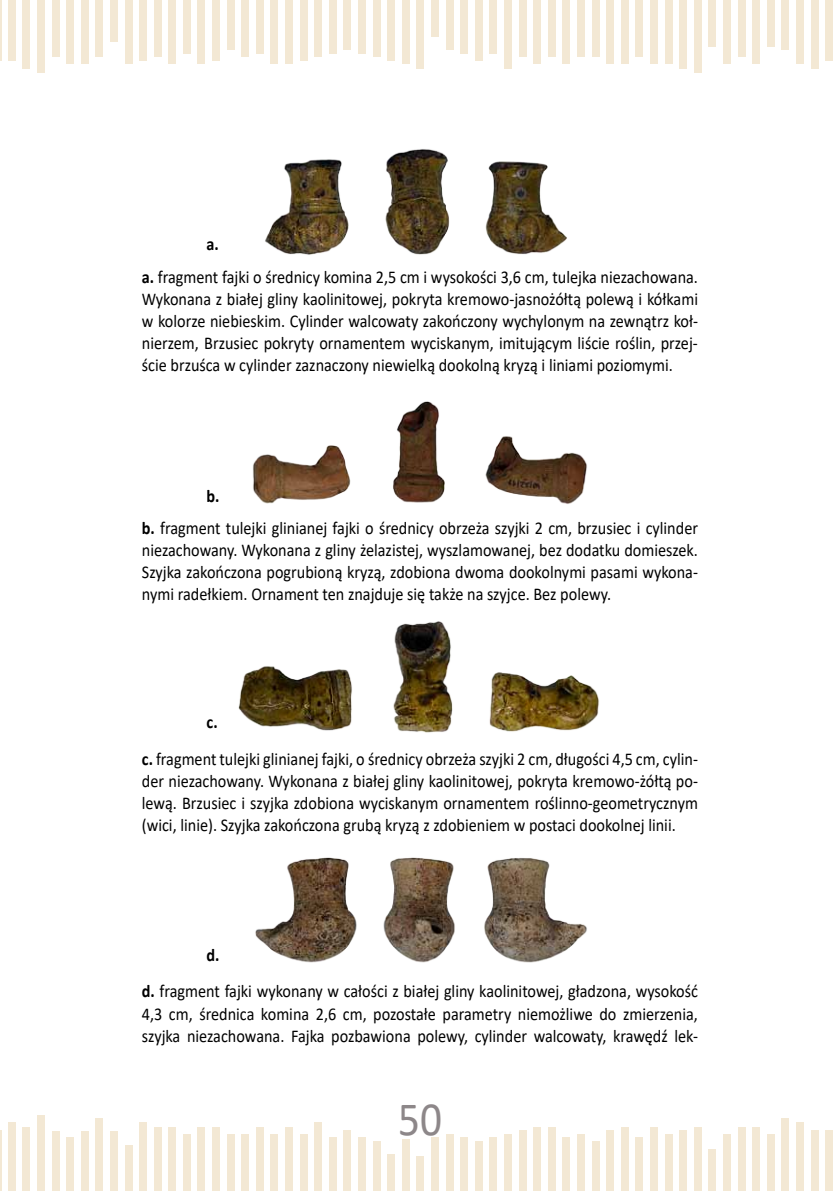
<style>
.page{position:relative;width:840px;height:1191px;background:#fff}
.page>*{position:absolute;margin:0;border:0;box-sizing:border-box;transform-origin:0 0}
.t1{font:48px "Calibri";color:#8d8789;scale:.9 1}
.t2{font:18px/22px "Calibri";color:#000;text-align:justify;scale:.9 1}
.t3{font:700 18px "Calibri";color:#000;scale:.9 1}
.s1{font-weight:700}
</style>
<div class="page">
<div style="left:824px;top:1130px;width:8px;height:61px;background:#f3e8d4"></div>
<div style="left:693px;top:1127px;width:8px;height:64px;background:#f3e8d4"></div>
<div style="left:562px;top:1137px;width:8px;height:54px;background:#f3e8d4"></div>
<div style="left:431px;top:1137px;width:8px;height:54px;background:#f3e8d4"></div>
<div style="left:299px;top:1134px;width:8px;height:57px;background:#f3e8d4"></div>
<div style="left:168px;top:1127px;width:8px;height:64px;background:#f3e8d4"></div>
<div style="left:37px;top:1115px;width:8px;height:76px;background:#f3e8d4"></div>
<div style="left:810px;top:1130px;width:8px;height:61px;background:#f3e8d4"></div>
<div style="left:679px;top:1130px;width:7px;height:61px;background:#f3e8d4"></div>
<div style="left:547px;top:1127px;width:8px;height:64px;background:#f3e8d4"></div>
<div style="left:416px;top:1156px;width:8px;height:35px;background:#f3e8d4"></div>
<div style="left:285px;top:1127px;width:8px;height:64px;background:#f3e8d4"></div>
<div style="left:154px;top:1127px;width:7px;height:64px;background:#f3e8d4"></div>
<div style="left:22px;top:1127px;width:8px;height:64px;background:#f3e8d4"></div>
<div style="left:795px;top:1122px;width:8px;height:69px;background:#f3e8d4"></div>
<div style="left:664px;top:1134px;width:8px;height:57px;background:#f3e8d4"></div>
<div style="left:533px;top:1127px;width:8px;height:64px;background:#f3e8d4"></div>
<div style="left:402px;top:1139px;width:7px;height:52px;background:#f3e8d4"></div>
<div style="left:270px;top:1134px;width:8px;height:57px;background:#f3e8d4"></div>
<div style="left:139px;top:1122px;width:8px;height:69px;background:#f3e8d4"></div>
<div style="left:8px;top:1122px;width:8px;height:69px;background:#f3e8d4"></div>
<div style="left:781px;top:1118px;width:8px;height:73px;background:#f3e8d4"></div>
<div style="left:649px;top:1127px;width:8px;height:64px;background:#f3e8d4"></div>
<div style="left:518px;top:1130px;width:8px;height:61px;background:#f3e8d4"></div>
<div style="left:387px;top:1154px;width:8px;height:37px;background:#f3e8d4"></div>
<div style="left:256px;top:1127px;width:8px;height:64px;background:#f3e8d4"></div>
<div style="left:124px;top:1145px;width:8px;height:46px;background:#f3e8d4"></div>
<hr style="left:0;top:1130px;width:1px;height:61px;background:#f3e8d4">
<div style="left:766px;top:1134px;width:8px;height:57px;background:#f3e8d4"></div>
<div style="left:635px;top:1137px;width:8px;height:54px;background:#f3e8d4"></div>
<div style="left:504px;top:1134px;width:7px;height:57px;background:#f3e8d4"></div>
<div style="left:372px;top:1142px;width:8px;height:49px;background:#f3e8d4"></div>
<div style="left:241px;top:1134px;width:8px;height:57px;background:#f3e8d4"></div>
<div style="left:110px;top:1131px;width:8px;height:60px;background:#f3e8d4"></div>
<div style="left:752px;top:1127px;width:7px;height:64px;background:#f3e8d4"></div>
<div style="left:620px;top:1127px;width:8px;height:64px;background:#f3e8d4"></div>
<div style="left:489px;top:1137px;width:8px;height:54px;background:#f3e8d4"></div>
<div style="left:358px;top:1137px;width:8px;height:54px;background:#f3e8d4"></div>
<div style="left:227px;top:1134px;width:7px;height:57px;background:#f3e8d4"></div>
<div style="left:95px;top:1118px;width:8px;height:73px;background:#f3e8d4"></div>
<div style="left:737px;top:1127px;width:8px;height:64px;background:#f3e8d4"></div>
<div style="left:606px;top:1130px;width:8px;height:61px;background:#f3e8d4"></div>
<div style="left:474px;top:1142px;width:8px;height:49px;background:#f3e8d4"></div>
<div style="left:343px;top:1130px;width:8px;height:61px;background:#f3e8d4"></div>
<div style="left:212px;top:1127px;width:8px;height:64px;background:#f3e8d4"></div>
<div style="left:81px;top:1131px;width:8px;height:60px;background:#f3e8d4"></div>
<div style="left:722px;top:1134px;width:8px;height:57px;background:#f3e8d4"></div>
<div style="left:591px;top:1142px;width:8px;height:49px;background:#f3e8d4"></div>
<div style="left:460px;top:1137px;width:8px;height:54px;background:#f3e8d4"></div>
<div style="left:329px;top:1137px;width:7px;height:54px;background:#f3e8d4"></div>
<div style="left:197px;top:1127px;width:8px;height:64px;background:#f3e8d4"></div>
<div style="left:66px;top:1137px;width:8px;height:54px;background:#f3e8d4"></div>
<div style="left:708px;top:1149px;width:8px;height:42px;background:#f3e8d4"></div>
<div style="left:577px;top:1134px;width:7px;height:57px;background:#f3e8d4"></div>
<div style="left:445px;top:1134px;width:8px;height:57px;background:#f3e8d4"></div>
<div style="left:314px;top:1122px;width:8px;height:69px;background:#f3e8d4"></div>
<div style="left:183px;top:1134px;width:8px;height:57px;background:#f3e8d4"></div>
<div style="left:52px;top:1131px;width:7px;height:60px;background:#f3e8d4"></div>
<hr style="left:0;top:0;width:1px;height:60px;background:#f3e8d4">
<div style="left:124px;top:0;width:8px;height:64px;background:#f3e8d4"></div>
<div style="left:256px;top:0;width:8px;height:53px;background:#f3e8d4"></div>
<div style="left:387px;top:0;width:8px;height:60px;background:#f3e8d4"></div>
<div style="left:518px;top:0;width:8px;height:56px;background:#f3e8d4"></div>
<div style="left:649px;top:0;width:8px;height:64px;background:#f3e8d4"></div>
<div style="left:781px;top:0;width:8px;height:49px;background:#f3e8d4"></div>
<div style="left:8px;top:0;width:8px;height:60px;background:#f3e8d4"></div>
<div style="left:139px;top:0;width:8px;height:60px;background:#f3e8d4"></div>
<div style="left:270px;top:0;width:8px;height:64px;background:#f3e8d4"></div>
<div style="left:402px;top:0;width:7px;height:64px;background:#f3e8d4"></div>
<div style="left:533px;top:0;width:8px;height:64px;background:#f3e8d4"></div>
<div style="left:664px;top:0;width:8px;height:64px;background:#f3e8d4"></div>
<div style="left:795px;top:0;width:8px;height:64px;background:#f3e8d4"></div>
<div style="left:22px;top:0;width:8px;height:69px;background:#f3e8d4"></div>
<div style="left:154px;top:0;width:7px;height:56px;background:#f3e8d4"></div>
<div style="left:285px;top:0;width:8px;height:64px;background:#f3e8d4"></div>
<div style="left:416px;top:0;width:8px;height:69px;background:#f3e8d4"></div>
<div style="left:547px;top:0;width:8px;height:56px;background:#f3e8d4"></div>
<div style="left:679px;top:0;width:7px;height:69px;background:#f3e8d4"></div>
<div style="left:810px;top:0;width:8px;height:69px;background:#f3e8d4"></div>
<div style="left:37px;top:0;width:8px;height:72px;background:#f3e8d4"></div>
<div style="left:168px;top:0;width:8px;height:64px;background:#f3e8d4"></div>
<div style="left:299px;top:0;width:8px;height:60px;background:#f3e8d4"></div>
<div style="left:431px;top:0;width:8px;height:36px;background:#f3e8d4"></div>
<div style="left:562px;top:0;width:8px;height:64px;background:#f3e8d4"></div>
<div style="left:693px;top:0;width:8px;height:72px;background:#f3e8d4"></div>
<div style="left:824px;top:0;width:8px;height:60px;background:#f3e8d4"></div>
<div style="left:52px;top:0;width:7px;height:56px;background:#f3e8d4"></div>
<div style="left:183px;top:0;width:8px;height:53px;background:#f3e8d4"></div>
<div style="left:314px;top:0;width:8px;height:56px;background:#f3e8d4"></div>
<div style="left:445px;top:0;width:8px;height:49px;background:#f3e8d4"></div>
<div style="left:577px;top:0;width:7px;height:56px;background:#f3e8d4"></div>
<div style="left:708px;top:0;width:8px;height:46px;background:#f3e8d4"></div>
<div style="left:66px;top:0;width:8px;height:64px;background:#f3e8d4"></div>
<div style="left:197px;top:0;width:8px;height:64px;background:#f3e8d4"></div>
<div style="left:329px;top:0;width:7px;height:53px;background:#f3e8d4"></div>
<div style="left:460px;top:0;width:8px;height:53px;background:#f3e8d4"></div>
<div style="left:591px;top:0;width:8px;height:56px;background:#f3e8d4"></div>
<div style="left:722px;top:0;width:8px;height:64px;background:#f3e8d4"></div>
<div style="left:81px;top:0;width:8px;height:64px;background:#f3e8d4"></div>
<div style="left:212px;top:0;width:8px;height:60px;background:#f3e8d4"></div>
<div style="left:343px;top:0;width:8px;height:49px;background:#f3e8d4"></div>
<div style="left:474px;top:0;width:8px;height:60px;background:#f3e8d4"></div>
<div style="left:606px;top:0;width:8px;height:64px;background:#f3e8d4"></div>
<div style="left:737px;top:0;width:8px;height:56px;background:#f3e8d4"></div>
<div style="left:95px;top:0;width:8px;height:56px;background:#f3e8d4"></div>
<div style="left:227px;top:0;width:7px;height:49px;background:#f3e8d4"></div>
<div style="left:358px;top:0;width:8px;height:53px;background:#f3e8d4"></div>
<div style="left:489px;top:0;width:8px;height:53px;background:#f3e8d4"></div>
<div style="left:620px;top:0;width:8px;height:64px;background:#f3e8d4"></div>
<div style="left:752px;top:0;width:7px;height:64px;background:#f3e8d4"></div>
<div style="left:110px;top:0;width:8px;height:41px;background:#f3e8d4"></div>
<div style="left:241px;top:0;width:8px;height:56px;background:#f3e8d4"></div>
<div style="left:372px;top:0;width:8px;height:56px;background:#f3e8d4"></div>
<div style="left:504px;top:0;width:7px;height:69px;background:#f3e8d4"></div>
<div style="left:635px;top:0;width:8px;height:56px;background:#f3e8d4"></div>
<div style="left:766px;top:0;width:8px;height:46px;background:#f3e8d4"></div>
<img style="left:265px;top:149px;width:302px;height:106px">
<img style="left:253px;top:401px;width:334px;height:103px">
<img style="left:238px;top:621px;width:361px;height:112px">
<img style="left:255px;top:857px;width:332px;height:106px">
<p class="t3" style="left:206px;top:231px;width:15px">a.</p>
<p class="t2" style="left:142px;top:266px;width:619px"><span class="s1">a.</span> fragment fajki o średnicy komina 2,5 cm i wysokości 3,6 cm, tulejka niezachowana.<br>Wykonana z białej gliny kaolinitowej, pokryta kremowo-jasnożółtą polewą i kółkami w kolorze niebieskim. Cylinder walcowaty zakończony wychylonym na zewnątrz koł&shy;nierzem, Brzusiec pokryty ornamentem wyciskanym, imitującym liście roślin, przej&shy;ście brzuśca w cylinder zaznaczony niewielką dookolną kryzą i liniami poziomymi.</p>
<p class="t3" style="left:206px;top:483px;width:16px">b.</p>
<p class="t2" style="left:142px;top:517px;width:619px"><span class="s1">b.</span> fragment tulejki glinianej fajki o średnicy obrzeża szyjki 2 cm, brzusiec i cylinder niezachowany. Wykonana z gliny żelazistej, wyszlamowanej, bez dodatku domieszek.<br>Szyjka zakończona pogrubioną kryzą, zdobiona dwoma dookolnymi pasami wykona&shy;nymi radełkiem. Ornament ten znajduje się także na szyjce. Bez polewy.</p>
<p class="t3" style="left:206px;top:709px;width:14px">c.</p>
<p class="t2" style="left:142px;top:748px;width:619px"><span class="s1">c.</span> fragment tulejki glinianej fajki, o średnicy obrzeża szyjki 2 cm, długości 4,5 cm, cylin&shy;der niezachowany. Wykonana z białej gliny kaolinitowej, pokryta kremowo-żółtą po&shy;lewą. Brzusiec i szyjka zdobiona wyciskanym ornamentem roślinno-geometrycznym (wici, linie). Szyjka zakończona grubą kryzą z zdobieniem w postaci dookolnej linii.</p>
<p class="t3" style="left:206px;top:942px;width:16px">d.</p>
<p class="t2" style="left:142px;top:980px;width:619px"><span class="s1">d.</span> fragment fajki wykonany w całości z białej gliny kaolinitowej, gładzona, wysokość 4,3 cm, średnica komina 2,6 cm, pozostałe parametry niemożliwe do zmierzenia, szyjka niezachowana. Fajka pozbawiona polewy, cylinder walcowaty, krawędź lek-</p>
<h1 class="t1" style="left:398px;top:1085px;width:50px">50</h1>
</div>
